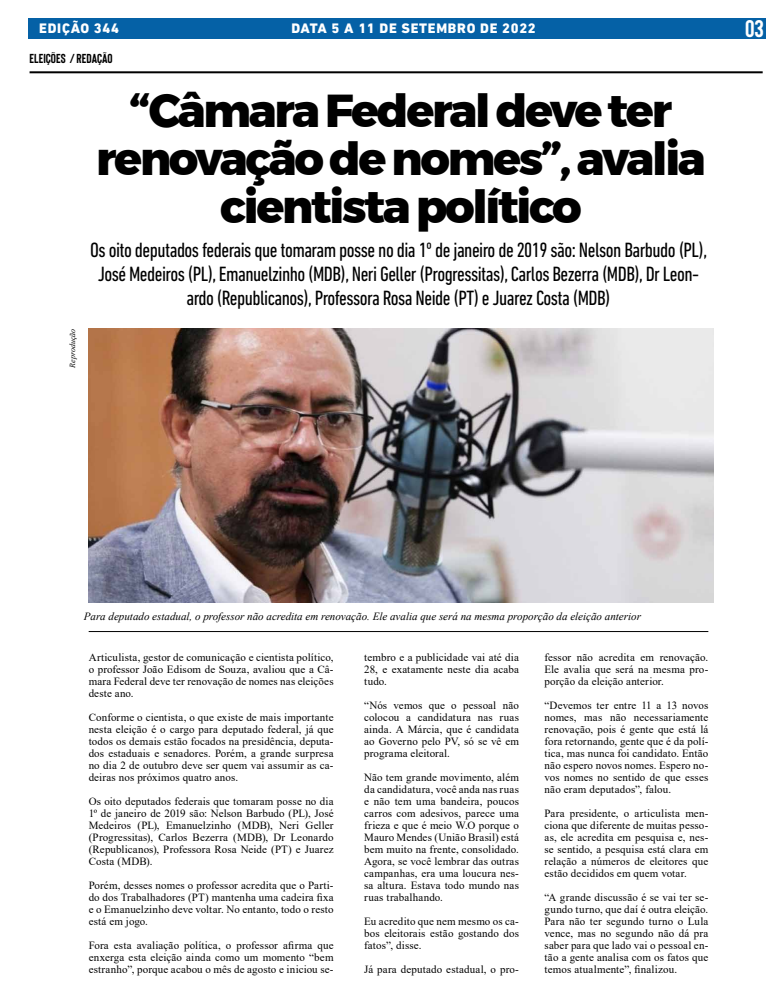
<style>
.page{position:relative;width:780px;height:993px;background:#fff}
.page>*{position:absolute;margin:0;border:0;box-sizing:border-box;transform-origin:0 0}
.t1{font:800 46px/48px "Montserrat";letter-spacing:-.05em;color:#000;text-align:center}
.t2{font:700 24px "Bison";color:#fff}
.t3{font:condensed 21px/24px "DIN Next LT Pro";letter-spacing:-.025em;color:#000;text-align:center}
.t4{font:800 14px "DIN Next LT Pro";letter-spacing:.05em;color:#fff}
.t5{font:700 13px "Bison";color:#000}
.t6{font:11px/12px "Times New Roman";letter-spacing:.01em;color:#000;text-align:justify}
.t7{font:italic 11px "Times New Roman";color:#000}
.t8{font:italic 8px "Times New Roman";color:#000}
</style>
<div class="page">
<div style="left:28px;top:18px;width:737px;height:21px;background:#0561a6"></div>
<img style="left:89px;top:328px;width:624px;height:274px">
<hr style="left:30px;top:71px;width:732px;height:2px;background:#000">
<hr style="left:89px;top:630px;width:619px;height:1px;background:#000">
<p class="t4" style="left:39px;top:20px;width:81px">EDIÇÃO 344</p>
<p class="t4" style="left:291px;top:20px;width:246px">DATA 5 A 11 DE SETEMBRO DE 2022</p>
<h2 class="t2" style="left:745px;top:16px;width:20px">03</h2>
<p class="t5" style="left:30px;top:51px;width:84px">ELEIÇÕES / REDAÇÃO</p>
<h1 class="t1" style="left:96px;top:87px;width:611px">“Câmara Federal deve ter renovação de nomes”, avalia cientista político</h1>
<p class="t8" style="left:67px;top:367px;width:40px;rotate:-90deg">Reprodução</p>
<p class="t3" style="left:90px;top:238px;width:618px">Os oito deputados federais que tomaram posse no dia 1º de janeiro de 2019 são: Nelson Barbudo (PL),<br>José Medeiros (PL), Emanuelzinho (MDB), Neri Geller (Progressitas), Carlos Bezerra (MDB), Dr Leon&shy;ardo (Republicanos), Professora Rosa Neide (PT) e Juarez Costa (MDB)</p>
<p class="t7" style="left:84px;top:608px;width:558px">Para deputado estadual, o professor não acredita em renovação. Ele avalia que será na mesma proporção da eleição anterior</p>
<p class="t6" style="left:364px;top:650px;width:156px">tembro e a publicidade vai até dia 28, e exatamente neste dia acaba tudo.</p>
<p class="t6" style="left:364px;top:698px;width:156px">“Nós vemos que o pessoal não colocou a candidatura nas ruas ainda. A Márcia, que é candidata ao Governo pelo PV, só se vê em programa eleitoral.</p>
<p class="t6" style="left:364px;top:770px;width:156px">Não tem grande movimento, além da candidatura, você anda nas ruas e não tem uma bandeira, poucos carros com adesivos, parece uma frieza e que é meio W.O porque o Mauro Mendes (União Brasil) está bem muito na frente, consolidado.<br>Agora, se você lembrar das outras campanhas, era uma loucura nes&shy;sa altura. Estava todo mundo nas ruas trabalhando.</p>
<p class="t6" style="left:364px;top:914px;width:156px">Eu acredito que nem mesmo os ca&shy;bos eleitorais estão gostando dos fatos”, disse.</p>
<p class="t6" style="left:364px;top:962px;width:156px">Já para deputado estadual, o pro-</p>
<p class="t6" style="left:544px;top:650px;width:165px">fessor não acredita em renovação.<br>Ele avalia que será na mesma pro&shy;porção da eleição anterior.</p>
<p class="t6" style="left:544px;top:698px;width:165px">“Devemos ter entre 11 a 13 novos nomes, mas não necessariamente renovação, pois é gente que está lá fora retornando, gente que é da polí&shy;tica, mas nunca foi candidato. Então não espero novos nomes. Espero no&shy;vos nomes no sentido de que esses não eram deputados”, falou.</p>
<p class="t6" style="left:544px;top:806px;width:165px">Para presidente, o articulista men&shy;ciona que diferente de muitas pesso&shy;as, ele acredita em pesquisa e, nes&shy;se sentido, a pesquisa está clara em relação a números de eleitores que estão decididos em quem votar.</p>
<p class="t6" style="left:544px;top:890px;width:165px">“A grande discussão é se vai ter se&shy;gundo turno, que daí é outra eleição.<br>Para não ter segundo turno o Lula vence, mas no segundo não dá pra saber para que lado vai o pessoal en&shy;tão a gente analisa com os fatos que temos atualmente”, finalizou.</p>
<p class="t6" style="left:89px;top:650px;width:246px">Articulista, gestor de comunicação e cientista político, o professor João Edisom de Souza, avaliou que a Câ&shy;mara Federal deve ter renovação de nomes nas eleições deste ano.</p>
<p class="t6" style="left:89px;top:710px;width:246px">Conforme o cientista, o que existe de mais importante nesta eleição é o cargo para deputado federal, já que todos os demais estão focados na presidência, deputa&shy;dos estaduais e senadores. Porém, a grande surpresa no dia 2 de outubro deve ser quem vai assumir as ca&shy;deiras nos próximos quatro anos.</p>
<p class="t6" style="left:89px;top:794px;width:246px">Os oito deputados federais que tomaram posse no dia 1º de janeiro de 2019 são: Nelson Barbudo (PL), José Medeiros (PL), Emanuelzinho (MDB), Neri Geller (Progressitas), Carlos Bezerra (MDB), Dr Leonardo (Republicanos), Professora Rosa Neide (PT) e Juarez Costa (MDB).</p>
<p class="t6" style="left:89px;top:878px;width:246px">Porém, desses nomes o professor acredita que o Parti&shy;do dos Trabalhadores (PT) mantenha uma cadeira fixa e o Emanuelzinho deve voltar. No entanto, todo o resto está em jogo.</p>
<p class="t6" style="left:89px;top:938px;width:246px">Fora esta avaliação política, o professor afirma que enxerga esta eleição ainda como um momento “bem estranho”, porque acabou o mês de agosto e iniciou se-</p>
</div>
